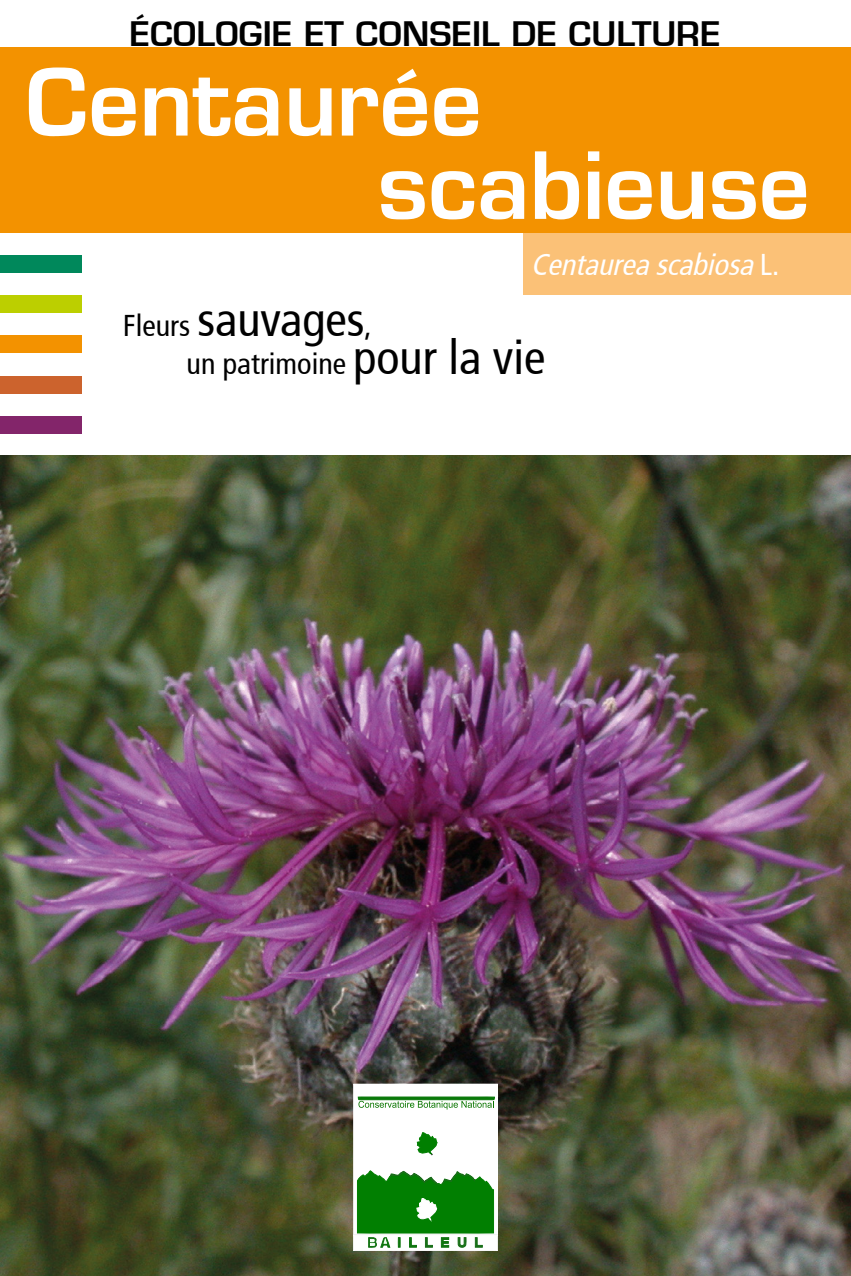
<style>
.page{position:relative;width:851px;height:1276px;background:#fff}
.page>*{position:absolute;margin:0;border:0;box-sizing:border-box;transform-origin:0 0}
.nom_français{font:600 90px "Eurostile";color:#fff}
.t1{font:condensed 48px "Frutiger";color:#000}
.t2{font:600 33px "Eurostile";color:#000}
.t3{font:condensed 30px "Frutiger";color:#000}
.nom_latin{font:italic condensed 30px "Frutiger";color:#fff}
.s1{font-style:normal}
.s2{font-size:30px}
.s3{font-size:48px}
</style>
<div class="page">
<div style="left:0;top:48px;width:850px;height:185px;background:#f39200"></div>
<div style="left:0;top:256px;width:82px;height:17px;background:#00885b"></div>
<div style="left:0;top:336px;width:82px;height:17px;background:#f39200"></div>
<div style="left:0;top:416px;width:82px;height:17px;background:#83256a"></div>
<div style="left:0;top:376px;width:82px;height:17px;background:#cc632d"></div>
<div style="left:0;top:296px;width:82px;height:17px;background:#bccf00"></div>
<div style="left:523px;top:233px;width:327px;height:62px;background:#fbc177"></div>
<img style="left:0;top:456px;width:850px;height:820px">
<div style="left:353px;top:1084px;width:144px;height:151px;background:#fff"></div>
<div style="left:353px;top:1084px;width:144px;height:151px;border:1px solid #fff"></div>
<svg style="left:417px;top:1132px;width:20px;height:23px"></svg>
<div style="left:353px;top:1235px;width:144px;height:15px;background:#fff"></div>
<svg style="left:357px;top:1170px;width:136px;height:78px"></svg>
<svg style="left:358px;top:1097px;width:136px;height:12px"></svg>
<p class="t2" style="left:129px;top:13px;width:592px">ÉCOLOGIE ET CONSEIL DE CULTURE</p>
<p class="nom_français" style="left:26px;top:46px;width:457px">Centaurée</p>
<p class="nom_français" style="left:377px;top:129px;width:434px">scabieuse</p>
<p class="nom_latin" style="left:531px;top:247px;width:250px">Centaureascabiosa<span class="s1">L .</span></p>
<h2 class="t1" style="left:123px;top:291px;width:250px"><span class="s2">Fleurs</span> sauvages<span class="s2">,</span></h2>
<p class="t3" style="left:187px;top:346px;width:360px">un patrimoine <span class="s3">pour la vie</span></p>
</div>
